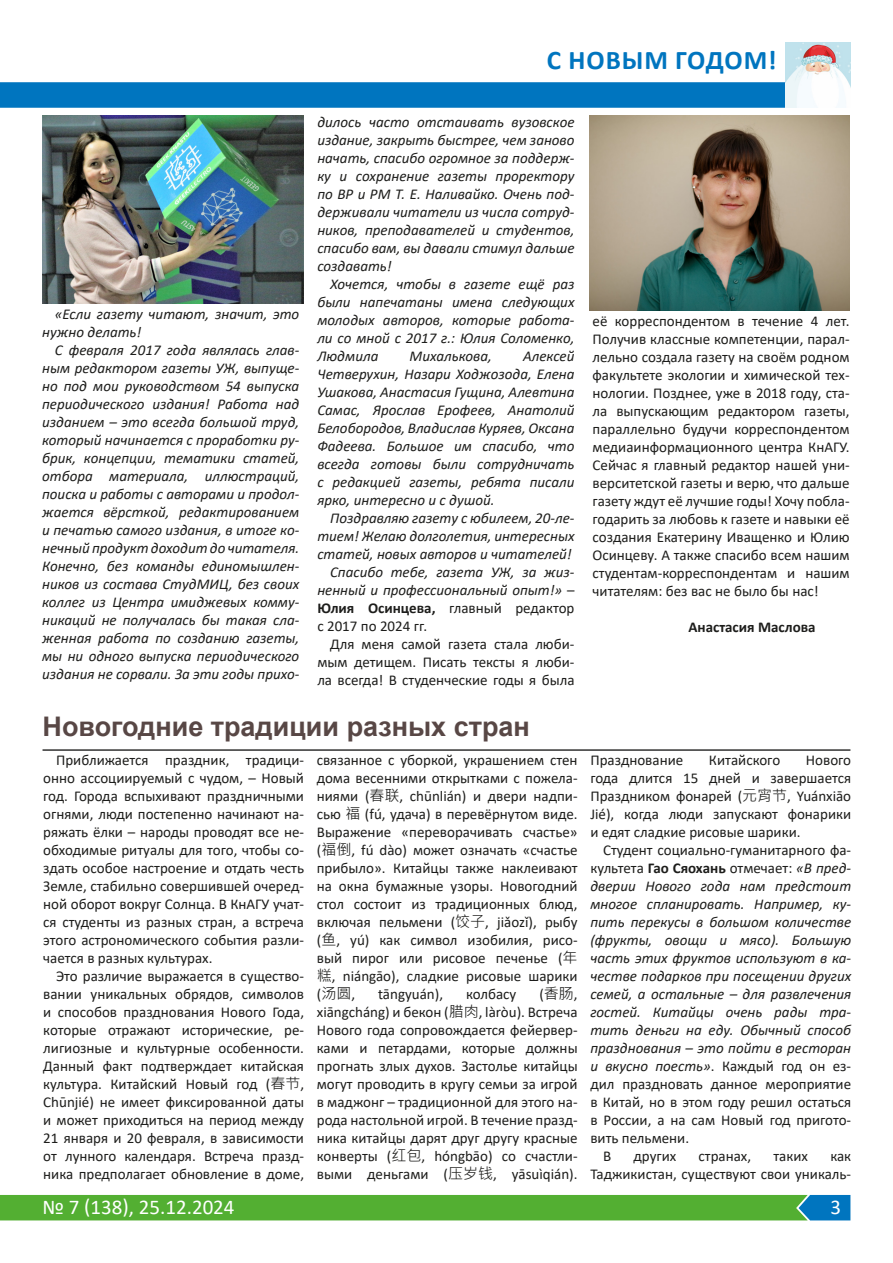
<style>
.page{position:relative;width:893px;height:1263px;background:#fff}
.page>*{position:absolute;margin:0;border:0;box-sizing:border-box;transform-origin:0 0}
.Заголовок{font:700 27px "Arial";color:#584745}
.Текст_статьи{font:700 27px "Calibri";letter-spacing:.04em;color:#0075bf}
.t1{font:21px "Calibri";color:#fff}
.Текст_статьи-2{font:15px/18px "Calibri";color:#1d1d1b;text-align:justify}
.Текст_статьи-3{font:italic 15px/18px "Calibri";color:#1d1d1b;text-align:justify}
.Подпись_автора{font:700 15px "Calibri";color:#1d1d1b}
.s1{font-style:normal}
.s2{font-weight:700;font-style:normal}
.s3{font-family:"Microsoft Jheng Hei"}
</style>
<div class="page">
<svg style="left:0;top:82px;width:797px;height:26px;background:#0477c0"></svg>
<div style="left:0;top:1195px;width:850px;height:25px;background:#53af32"></div>
<img style="left:785px;top:42px;width:65px;height:65px">
<hr style="left:43px;top:749px;width:807px;height:2px;background:#323231">
<img style="left:42px;top:116px;width:261px;height:187px">
<img style="left:590px;top:116px;width:260px;height:195px">
<p class="Текст_статьи-3" style="left:42px;top:304px;width:259px;text-indent:13px">«Если газету читают, значит, это нужно делать!</p>
<p class="Текст_статьи-3" style="left:42px;top:340px;width:259px;text-indent:13px">С февраля 2017 года являлась глав&shy;ным редактором газеты УЖ, выпуще&shy;но под мои руководством 54 выпуска периодического издания! Работа над изданием – это всегда большой труд, который начинается с проработки ру&shy;брик, концепции, тематики статей, отбора материала, иллюстраций, поиска и работы с авторами и продол&shy;жается вёрсткой, редактированием и печатью самого издания, в итоге ко&shy;нечный продукт доходит до читателя.<br>Конечно, без команды единомышлен&shy;ников из состава СтудМИЦ, без своих коллег из Центра имиджевых комму&shy;никаций не получалась бы такая сла&shy;женная работа по созданию газеты, мы ни одного выпуска периодического издания не сорвали. За эти годы прихо-</p>
<p class="Текст_статьи" style="left:547px;top:41px;width:231px">С НОВЫМ ГОДОМ!</p>
<p class="Текст_статьи-3" style="left:317px;top:112px;width:259px">дилось часто отстаивать вузовское издание, закрыть быстрее, чем заново начать, спасибо огромное за поддерж&shy;ку и сохранение газеты проректору по ВР и РМ Т. Е. Наливайко. Очень под&shy;держивали читатели из числа сотруд&shy;ников, преподавателей и студентов, спасибо вам, вы давали стимул дальше создавать!</p>
<p class="Текст_статьи-3" style="left:317px;top:274px;width:259px;text-indent:13px">Хочется, чтобы в газете ещё раз были напечатаны имена следующих молодых авторов, которые работа&shy;ли со мной с 2017 г.: Юлия Соломенко, Людмила</p>
<p class="Текст_статьи-3" style="left:317px;top:346px;width:259px;text-indent:206px">Алексей Четверухин, Назари Ходжозода, Елена Ушакова, Анастасия Гущина, Алевтина Самас, Ярослав Ерофеев, Анатолий Белобородов, Владислав Куряев, Оксана Фадеева. Большое им спасибо, что всегда готовы были сотрудничать с редакцией газеты, ребята писали ярко, интересно и с душой.</p>
<p class="Текст_статьи-3" style="left:317px;top:508px;width:259px;text-indent:13px">Поздравляю газету с юбилеем, 20-ле&shy;тием! Желаю долголетия, интересных статей, новых авторов и читателей!</p>
<p class="Текст_статьи-3" style="left:317px;top:562px;width:259px;text-indent:13px">Спасибо тебе, газета УЖ, за жиз&shy;ненный и профессиональный опыт!» <span class="s1">– </span><span class="s2">Юлия Осинцева,</span> <span class="s1">главный редактор с 2017 по 2024 гг.</span></p>
<p class="Текст_статьи-2" style="left:317px;top:635px;width:259px;text-indent:13px">Для меня самой газета стала люби&shy;мым детищем. Писать тексты я люби&shy;ла всегда! В студенческие годы я была</p>
<p class="Текст_статьи-3" style="left:410px;top:346px;width:84px">Михалькова,</p>
<p class="Текст_статьи-2" style="left:592px;top:312px;width:259px">её корреспондентом в течение 4 лет.<br>Получив классные компетенции, парал&shy;лельно создала газету на своём родном факультете экологии и химической тех&shy;нологии. Позднее, уже в 2018 году, ста&shy;ла выпускающим редактором газеты, параллельно будучи корреспондентом медиаинформационного центра КнАГУ.<br>Сейчас я главный редактор нашей уни&shy;верситетской газеты и верю, что дальше газету ждут её лучшие годы! Хочу побла&shy;годарить за любовь к газете и навыки её создания Екатерину Иващенко и Юлию Осинцеву. А также спасибо всем нашим студентам-корреспондентам и нашим читателям: без вас не было бы нас!</p>
<p class="Подпись_автора" style="left:688px;top:617px;width:129px">Анастасия Маслова</p>
<p class="Заголовок" style="left:43px;top:707px;width:489px">Новогодние традиции разных стран</p>
<p class="Текст_статьи-2" style="left:43px;top:751px;width:262px;text-indent:13px">Приближается праздник, традици&shy;онно ассоциируемый с чудом, – Новый год. Города вспыхивают праздничными огнями, люди постепенно начинают на&shy;ряжать ёлки – народы проводят все не&shy;обходимые ритуалы для того, чтобы со&shy;здать особое настроение и отдать честь Земле, стабильно совершившей очеред&shy;ной оборот вокруг Солнца. В КнАГУ учат&shy;ся студенты из разных стран, а встреча этого астрономического события разли&shy;чается в разных культурах.</p>
<p class="Текст_статьи-2" style="left:43px;top:967px;width:262px;text-indent:13px">Это различие выражается в существо&shy;вании уникальных обрядов, символов и способов празднования Нового Года, которые отражают исторические, ре&shy;лигиозные и культурные особенности.<br>Данный факт подтверждает китайская культура. Китайский Новый год (<span class="s3">春节</span>, Chūnjié) не имеет фиксированной даты и может приходиться на период между 21 января и 20 февраля, в зависимости от лунного календаря. Встреча празд&shy;ника предполагает обновление в доме,</p>
<p class="Текст_статьи-2" style="left:317px;top:751px;width:262px">связанное с уборкой, украшением стен дома весенними открытками с пожела&shy;ниями (<span class="s3">春联</span>, chūnlián) и двери надпи&shy;сью <span class="s3">福</span> (fú, удача) в перевёрнутом виде.<br>Выражение «переворачивать счастье» (<span class="s3">福倒</span>, fú dào) может означать «счастье прибыло». Китайцы также наклеивают на окна бумажные узоры. Новогодний стол состоит из традиционных блюд, включая пельмени (<span class="s3">饺子</span>, jiǎozǐ), рыбу (<span class="s3">鱼</span>, yú) как символ изобилия, рисо&shy;вый пирог или рисовое печенье (<span class="s3">年糕</span>, niángāo), сладкие рисовые шарики (<span class="s3">汤圆</span>,</p>
<p class="Текст_статьи-2" style="left:317px;top:985px;width:262px;text-indent:222px">(<span class="s3">香肠</span>, xiāngcháng) и бекон (<span class="s3">腊肉</span>, làròu). Встреча Нового года сопровождается фейервер&shy;ками и петардами, которые должны прогнать злых духов. Застолье китайцы могут проводить в кругу семьи за игрой в маджонг – традиционной для этого на&shy;рода настольной игрой. В течение празд&shy;ника китайцы дарят друг другу красные конверты (<span class="s3">红包</span>, hóngbāo) со счастли&shy;выми деньгами (<span class="s3">压岁钱</span>, yāsuìqián).</p>
<p class="Текст_статьи-2" style="left:378px;top:985px;width:66px">tāngyuán),</p>
<p class="Текст_статьи-2" style="left:466px;top:985px;width:52px">колбасу</p>
<p class="Текст_статьи-2" style="left:590px;top:751px;width:94px">Празднование</p>
<p class="Текст_статьи-2" style="left:709px;top:751px;width:73px">Китайского</p>
<p class="Текст_статьи-2" style="left:590px;top:751px;width:262px;text-indent:216px">Нового года длится 15 дней и завершается Праздником фонарей (<span class="s3">元宵节</span>, Yuánxiāo Jié), когда люди запускают фонарики и едят сладкие рисовые шарики.</p>
<p class="Текст_статьи-3" style="left:590px;top:841px;width:262px;text-indent:13px"><span class="s1">Студент социально-гуманитарного фа&shy;культета</span> <span class="s2">Гао Сяохань</span> <span class="s1">отмечает:</span> «В пред&shy;дверии Нового года нам предстоит многое спланировать. Например, ку&shy;пить перекусы в большом количестве (фрукты, овощи и мясо). Большую часть этих фруктов используют в ка&shy;честве подарков при посещении других семей, а остальные – для развлечения гостей. Китайцы очень рады тра&shy;тить деньги на еду. Обычный способ празднования – это пойти в ресторан и вкусно поесть»<span class="s1">. Каждый год он ез&shy;дил праздновать данное мероприятие в Китай, но в этом году решил остаться в России, а на сам Новый год пригото&shy;вить пельмени.</span></p>
<p class="Текст_статьи-2" style="left:603px;top:1147px;width:10px">В</p>
<p class="Текст_статьи-2" style="left:634px;top:1147px;width:44px">других</p>
<p class="Текст_статьи-2" style="left:699px;top:1147px;width:54px">странах,</p>
<p class="Текст_статьи-2" style="left:773px;top:1147px;width:36px">таких</p>
<p class="Текст_статьи-2" style="left:590px;top:1147px;width:262px;text-align:right">как<br>Таджикистан, существуют свои уникаль-</p>
<h2 class="t1" style="left:43px;top:1193px;width:194px">№ 7 (138), 25.12.2024</h2>
<h2 class="t1" style="left:830px;top:1193px;width:12px">3</h2>
</div>
